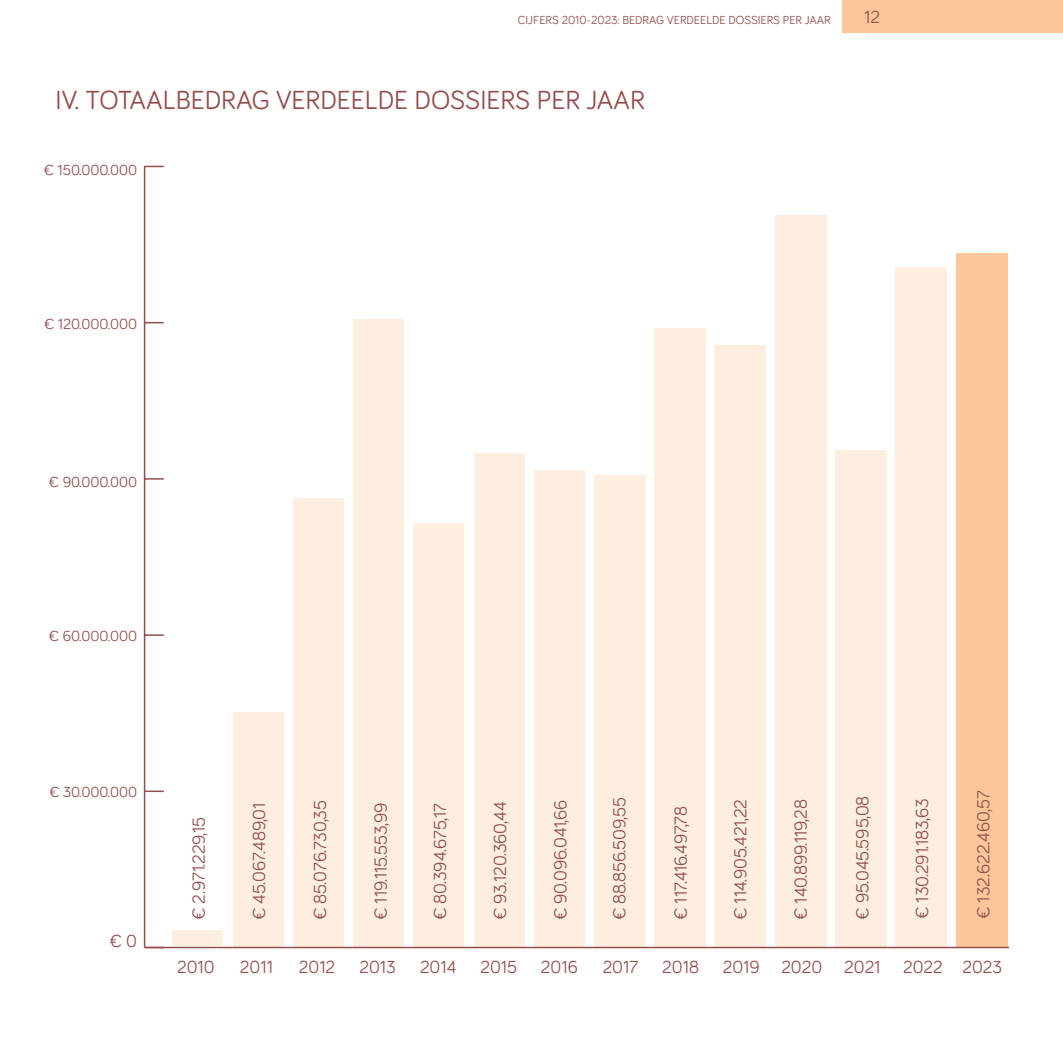
<style>
.page{position:relative;width:1063px;height:1063px;background:#fff}
.page>*{position:absolute;margin:0;border:0;box-sizing:border-box;transform-origin:0 0}
.t1{font:27px "Bariol";color:#934f4d}
.t2{font:18px "Bariol";color:#934f4d}
.t3{font:15px "Bariol";color:#934f4d}
.t4{font:12px "Bariol";color:#934f4d}
</style>
<div class="page">
<div style="left:842px;top:0;width:221px;height:33px;background:#fcc69a"></div>
<div style="left:957px;top:253px;width:51px;height:694px;background:#fcc69a"></div>
<div style="left:775px;top:215px;width:51px;height:733px;background:#feeee0"></div>
<div style="left:715px;top:345px;width:51px;height:602px;background:#feeee0"></div>
<div style="left:654px;top:328px;width:52px;height:619px;background:#feeee0"></div>
<div style="left:594px;top:475px;width:51px;height:472px;background:#feeee0"></div>
<div style="left:534px;top:470px;width:51px;height:477px;background:#feeee0"></div>
<div style="left:474px;top:454px;width:51px;height:493px;background:#feeee0"></div>
<div style="left:414px;top:523px;width:50px;height:424px;background:#feeee0"></div>
<div style="left:353px;top:319px;width:51px;height:628px;background:#feeee0"></div>
<div style="left:293px;top:499px;width:51px;height:448px;background:#feeee0"></div>
<div style="left:233px;top:712px;width:51px;height:235px;background:#feeee0"></div>
<div style="left:173px;top:930px;width:50px;height:16px;background:#feeee0"></div>
<hr style="left:144px;top:166px;width:1px;height:782px;background:#934f4d">
<svg style="left:145px;top:791px;width:19px;height:1px"></svg>
<svg style="left:145px;top:634px;width:19px;height:2px"></svg>
<svg style="left:145px;top:478px;width:19px;height:2px"></svg>
<svg style="left:145px;top:322px;width:19px;height:1px"></svg>
<svg style="left:145px;top:166px;width:19px;height:1px"></svg>
<div style="left:835px;top:450px;width:51px;height:498px;background:#feeee0"></div>
<div style="left:896px;top:267px;width:51px;height:680px;background:#feeee0"></div>
<hr style="left:145px;top:947px;width:864px;height:1px;background:#934f4d">
<p class="t4" style="left:518px;top:11px;width:314px">CIJFERS 2010-2023: BEDRAG VERDEELDE DOSSIERS PER JAAR</p>
<p class="t2" style="left:864px;top:5px;width:17px">12</p>
<h1 class="t1" style="left:56px;top:82px;width:591px">IV. TOTAALBEDRAG VERDEELDE DOSSIERS PER JAAR</h1>
<p class="t3" style="left:45px;top:160px;width:94px">€ 150.000.000</p>
<p class="t3" style="left:45px;top:314px;width:94px">€ 120.000.000</p>
<p class="t3" style="left:50px;top:472px;width:89px">€ 90.000.000</p>
<p class="t3" style="left:50px;top:626px;width:89px">€ 60.000.000</p>
<p class="t3" style="left:50px;top:782px;width:89px">€ 30.000.000</p>
<p class="t2" style="left:111px;top:928px;width:28px">€ 0</p>
<p class="t2" style="left:187px;top:919px;width:104px;rotate:-90deg">€ 2.971.229,15</p>
<p class="t2" style="left:247px;top:919px;width:118px;rotate:-90deg">€ 45.067.489,01</p>
<p class="t2" style="left:308px;top:919px;width:121px;rotate:-90deg">€ 85.076.730,35</p>
<p class="t2" style="left:368px;top:919px;width:118px;rotate:-90deg">€ 119.115.553,99</p>
<p class="t2" style="left:428px;top:919px;width:117px;rotate:-90deg">€ 80.394.675,17</p>
<p class="t2" style="left:488px;top:919px;width:119px;rotate:-90deg">€ 93.120.360,44</p>
<p class="t2" style="left:548px;top:919px;width:121px;rotate:-90deg">€ 90.096.041,66</p>
<p class="t2" style="left:607px;top:919px;width:123px;rotate:-90deg">€ 88.856.509,55</p>
<p class="t2" style="left:669px;top:919px;width:115px;rotate:-90deg">€ 117.416.497,78</p>
<p class="t2" style="left:728px;top:919px;width:122px;rotate:-90deg">€ 114.905.421,22</p>
<p class="t2" style="left:789px;top:919px;width:122px;rotate:-90deg">€ 140.899.119,28</p>
<p class="t2" style="left:177px;top:955px;width:39px">2010</p>
<p class="t2" style="left:240px;top:955px;width:35px">2011</p>
<p class="t2" style="left:299px;top:955px;width:38px">2012</p>
<p class="t2" style="left:359px;top:955px;width:38px">2013</p>
<p class="t2" style="left:420px;top:955px;width:38px">2014</p>
<p class="t2" style="left:480px;top:955px;width:38px">2015</p>
<p class="t2" style="left:541px;top:955px;width:38px">2016</p>
<p class="t2" style="left:603px;top:955px;width:37px">2017</p>
<p class="t2" style="left:662px;top:955px;width:38px">2018</p>
<p class="t2" style="left:723px;top:955px;width:101px">2019 2020</p>
<p class="t2" style="left:850px;top:919px;width:125px;rotate:-90deg">€ 95.045.595,08</p>
<p class="t2" style="left:910px;top:918px;width:122px;rotate:-90deg">€ 130.291.183,63</p>
<p class="t2" style="left:844px;top:955px;width:38px">2021</p>
<p class="t2" style="left:903px;top:955px;width:41px">2022</p>
<p class="t2" style="left:971px;top:918px;width:129px;rotate:-90deg">€ 132.622.460,57</p>
<p class="t2" style="left:962px;top:955px;width:41px">2023</p>
</div>
